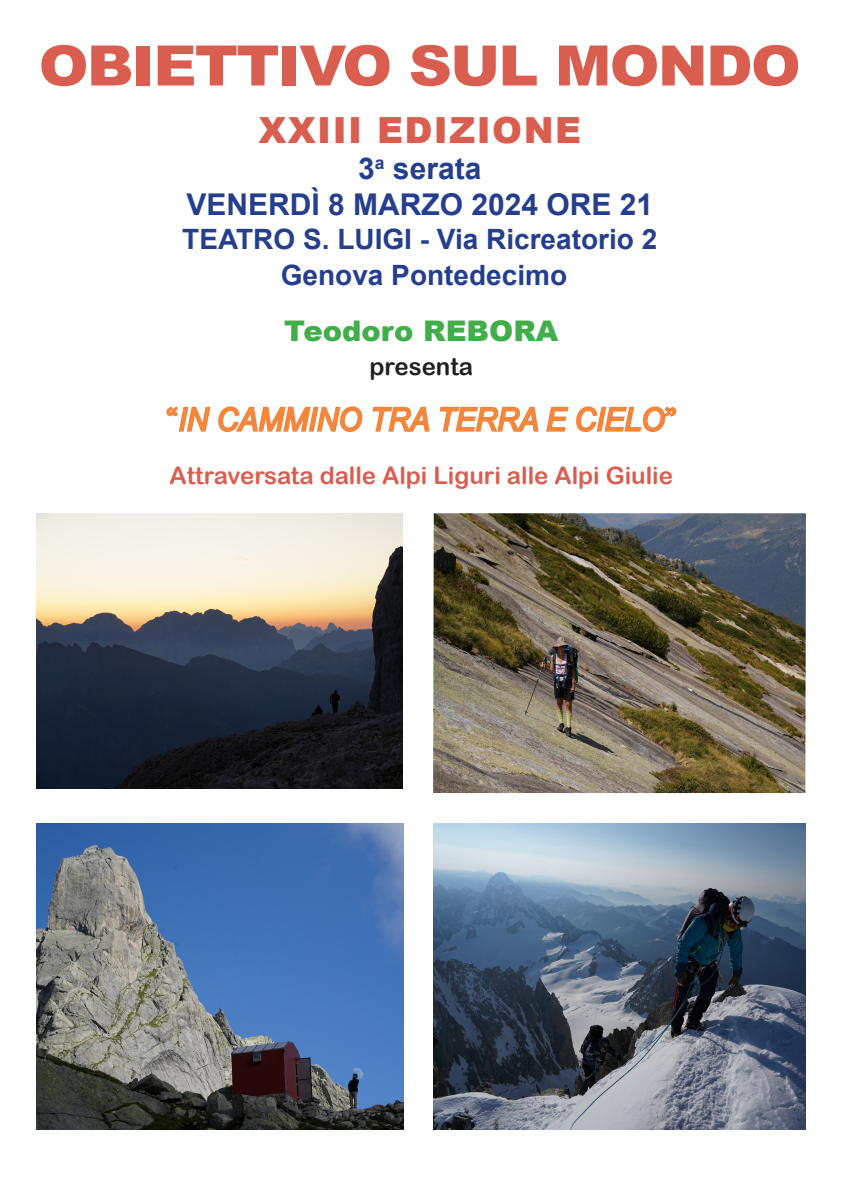
<style>
.page{position:relative;width:842px;height:1191px;background:#fff}
.page>*{position:absolute;margin:0;border:0;box-sizing:border-box;transform-origin:0 0}
.t1{font:900 55.8px "Arial";letter-spacing:-.03em;color:#da5e50;scale:1.08 1}
.t2{font:900 36px "Arial";letter-spacing:.04em;color:#da5e50}
.t3{font:italic 31.8px "Arial";color:#f58838;scale:.94 1}
.t4{font:700 30px "Arial";color:#253f8e}
.t5{font:900 28.4px "Arial";color:#40ae49}
.t6{font:700 28px "Arial";color:#253f8e}
.t7{font:24.2px "Arial Rounded MT Bold";color:#231f20}
.t8{font:24px "Arial Rounded MT Bold";color:#da5e50}
.s1{font-family:"Minion Pro";font-style:normal}
</style>
<div class="page">
<svg style="left:166px;top:406px;width:197px;height:26px"></svg>
<svg style="left:372px;top:406px;width:58px;height:26px"></svg>
<svg style="left:439px;top:406px;width:238px;height:26px"></svg>
<img style="left:37px;top:514px;width:366px;height:274px">
<img style="left:36px;top:823px;width:367px;height:306px">
<img style="left:434px;top:823px;width:372px;height:306px">
<img style="left:433px;top:513px;width:373px;height:280px">
<p class="t1" style="left:39px;top:25px;width:707px">OBIETTIVO SUL MONDO</p>
<p class="t2" style="left:258px;top:104px;width:324px">XXIII EDIZIONE</p>
<p class="t4" style="left:358px;top:149px;width:125px">3<sup>a</sup> serata</p>
<p class="t4" style="left:186px;top:185px;width:468px">VENERDÌ 8 MARZO 2024 ORE 21</p>
<p class="t6" style="left:182px;top:220px;width:477px">TEATRO S. LUIGI - Via Ricreatorio 2</p>
<p class="t6" style="left:281px;top:256px;width:288px">Genova Pontedecimo</p>
<p class="t5" style="left:284px;top:310px;width:276px">Teodoro REBORA</p>
<p class="t7" style="left:369px;top:352px;width:105px">presenta</p>
<p class="t3" style="left:166px;top:399px;width:545px"><span class="s1">“</span>IN CAMMINO TRA TERRA E CIELO<span class="s1">”</span></p>
<p class="t8" style="left:170px;top:461px;width:505px">Attraversata dalle Alpi Liguri alle Alpi Giulie</p>
</div>
